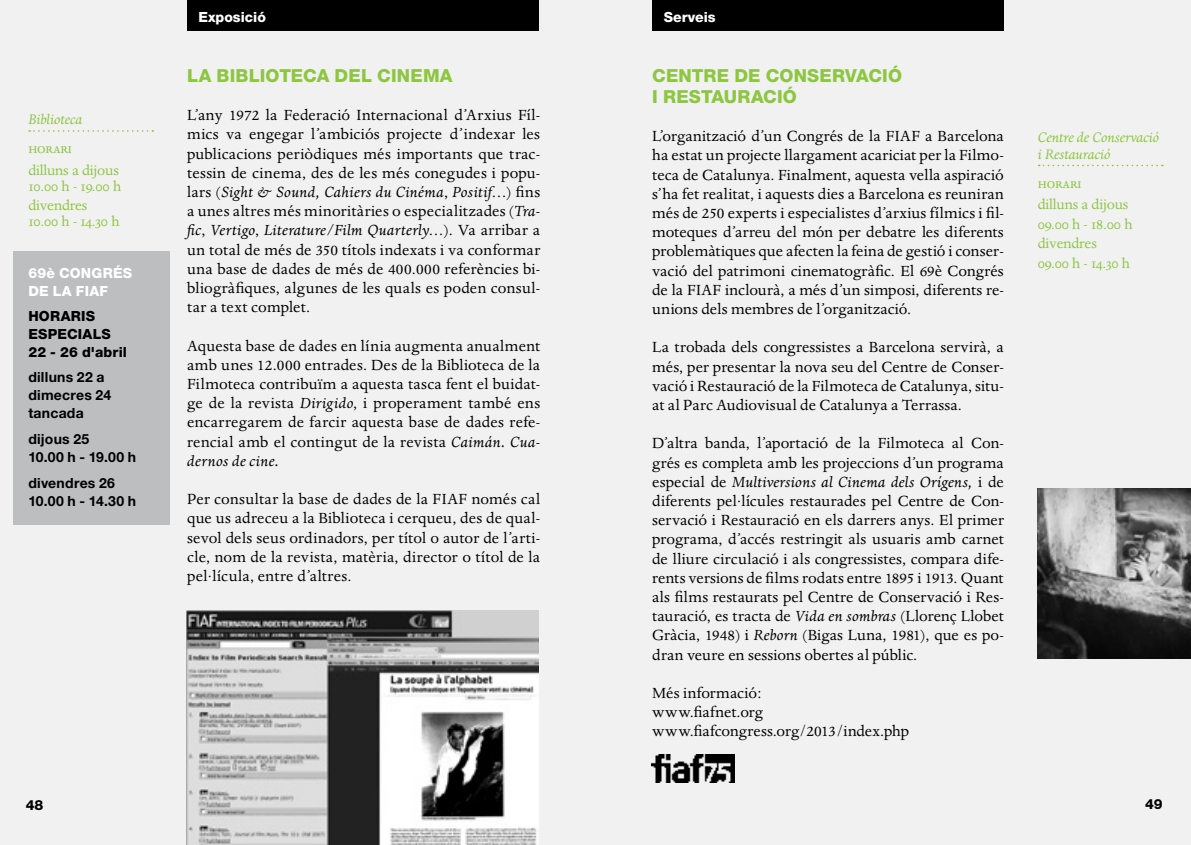
<style>
.page{position:relative;width:1191px;height:845px;background:#f1f1f2}
.page>*{position:absolute;margin:0;border:0;box-sizing:border-box;transform-origin:0 0}
.t1{font:800 18px/21px "Helvetica Neue LT";letter-spacing:.01em;color:#8dc63f}
.t2{font:17px/19.2px "Dante";letter-spacing:.005em;color:#000;text-align:justify}
.t3{font:16px "Dante MT Regular Expert";letter-spacing:-.01em;color:#8dc63f}
.t4{font:16px "Dante";letter-spacing:-.01em;color:#8dc63f}
.t5{font:italic 16px/17.2px "Dante";letter-spacing:-.01em;color:#8dc63f}
.t6{font:16px "Dante Expert";letter-spacing:-.01em;color:#8dc63f}
.t7{font:700 14px/18px "Helvetica Neue LT";letter-spacing:.02em;color:#000}
.t8{font:800 14px/18px "Helvetica Neue LT";letter-spacing:.015em;color:#fff}
.t9{font:800 14px/18px "Helvetica Neue LT";letter-spacing:.015em;color:#000}
.s1{font-family:"Dante"}
.s2{font-style:italic}
</style>
<div class="page">
<div style="left:652px;top:0;width:352px;height:30px;background:#000"></div>
<svg style="left:1038px;top:165px;width:124px;height:1px"></svg>
<div style="left:187px;top:0;width:352px;height:30px;background:#000"></div>
<svg style="left:29px;top:130px;width:124px;height:2px"></svg>
<img style="left:1037px;top:489px;width:154px;height:169px">
<img style="left:652px;top:755px;width:82px;height:27px">
<img style="left:187px;top:611px;width:352px;height:234px">
<div style="left:13px;top:251px;width:157px;height:274px;background:#bcbec0"></div>
<p class="t5" style="left:28px;top:112px;width:56px">Biblioteca</p>
<p class="t6" style="left:28px;top:142px;width:45px">horari</p>
<p class="t4" style="left:28px;top:161px;width:92px">dilluns a dijous</p>
<p class="t3" style="left:28px;top:180px;width:94px">10.00 <span class="s1">h -</span> 19.00 <span class="s1">h</span></p>
<p class="t4" style="left:28px;top:197px;width:61px">divendres</p>
<p class="t3" style="left:28px;top:215px;width:93px">10.00 <span class="s1">h -</span> 14.30 <span class="s1">h</span></p>
<p class="t8" style="left:28px;top:264px;width:105px">69È CONGRÉS<br>DE LA FIAF</p>
<p class="t9" style="left:28px;top:307px;width:68px">HORARIS<br>ESPE</p>
<p class="t9" style="left:28px;top:325px;width:100px;text-indent:39px">CIALS<br>22 - 26 D'ABRIL</p>
<p class="t7" style="left:28px;top:368px;width:85px">dilluns 22 a dimecres 24 tancada</p>
<p class="t7" style="left:28px;top:429px;width:109px">dijous 25<br>10.00 h - 19.00 h</p>
<p class="t7" style="left:28px;top:473px;width:109px">divendres 26<br>10.00 h - 14.30 h</p>
<p class="t8" style="left:198px;top:8px;width:69px">EXPOSICIÓ</p>
<p class="t1" style="left:187px;top:65px;width:252px">LA BIBLIOTECA DEL CINEMA</p>
<p class="t2" style="left:187px;top:106px;width:354px">L’any 1972 la Federació Internacional d’Arxius Fíl&shy;mics va engegar l’ambiciós projecte d’indexar les publicacions periòdiques més importants que trac&shy;tessin de cinema, des de les més conegudes i popu&shy;lars (<span class="s2">Sight &amp; Sound, Cahiers du Cinéma</span>, <span class="s2">Positif</span>…) fins a unes altres més minoritàries o especialitzades (<span class="s2">Tra&shy;fic</span>, <span class="s2">Vertigo</span>, <span class="s2">Literature/Film Quarterly</span>…). Va arribar a un total de més de 350 títols indexats i va conformar una base de dades de més de 400.000 referències bi&shy;bliogràfiques, algunes de les quals es poden consul&shy;tar a text complet.</p>
<p class="t2" style="left:187px;top:336px;width:354px">Aquesta base de dades en línia augmenta anualment amb unes 12.000 entrades. Des de la Biblioteca de la Filmoteca contribuïm a aquesta tasca fent el buidat&shy;ge de la revista <span class="s2">Dirigido</span>, i properament també ens encarregarem de farcir aquesta base de dades refe&shy;rencial amb el contingut de la revista <span class="s2">Caimán. Cua&shy;dernos de cine.</span></p>
<p class="t2" style="left:187px;top:490px;width:354px">Per consultar la base de dades de la FIAF només cal que us adreceu a la Biblioteca i cerqueu, des de qual&shy;sevol dels seus ordinadors, per títol o autor de l’arti&shy;cle, nom de la revista, matèria, director o títol de la pel·lícula, entre d’altres.</p>
<p class="t8" style="left:664px;top:8px;width:53px">SERVEIS</p>
<p class="t1" style="left:652px;top:65px;width:217px">CENTRE DE CONSERVACIÓ<br>I RESTAURACIÓ</p>
<p class="t2" style="left:652px;top:127px;width:353px">L’organització d’un Congrés de la FIAF a Barcelona ha estat un projecte llargament acariciat per la Filmo&shy;teca de Catalunya. Finalment, aquesta vella aspiració s’ha fet realitat, i aquests dies a Barcelona es reuniran més de 250 experts i especialistes d’arxius fílmics i fil&shy;moteques d’arreu del món per debatre les diferents problemàtiques que afecten la feina de gestió i conser&shy;vació del patrimoni cinematogràfic. El 69è Congrés de la FIAF inclourà, a més d’un simposi, diferents re&shy;unions dels membres de l’organització.</p>
<p class="t2" style="left:652px;top:338px;width:353px">La trobada dels congressistes a Barcelona servirà, a més, per presentar la nova seu del Centre de Conser&shy;vació i Restauració de la Filmoteca de Catalunya, situ&shy;at al Parc Audiovisual de Catalunya a Terrassa.</p>
<p class="t2" style="left:652px;top:434px;width:353px">D’altra banda, l’aportació de la Filmoteca al Con&shy;grés es completa amb les projeccions d’un programa especial de <span class="s2">Multiversions al Cinema dels Orígens,</span> i de diferents pel·lícules restaurades pel Centre de Con&shy;servació i Restauració en els darrers anys. El primer programa, d’accés restringit als usuaris amb carnet de lliure circulació i als congressistes, compara dife&shy;rents versions de films rodats entre 1895 i 1913. Quant als films restaurats pel Centre de Conservació i Res&shy;tauració, es tracta de <span class="s2">Vida en sombras</span> (Llorenç Llobet Gràcia, 1948) i <span class="s2">Reborn</span> (Bigas Luna, 1981), que es po&shy;dran veure en sessions obertes al públic.</p>
<p class="t2" style="left:652px;top:684px;width:258px;text-align:left">Més informació:<br>www.fiafnet.org www.fiafcongress.org/2013/index.php</p>
<p class="t5" style="left:1037px;top:129px;width:123px">Centre de Conservació i Restauració</p>
<p class="t6" style="left:1037px;top:177px;width:45px">horari</p>
<p class="t4" style="left:1037px;top:196px;width:92px">dilluns a dijous</p>
<p class="t3" style="left:1037px;top:218px;width:96px">09.00 <span class="s1">h -</span> 18.00 <span class="s1">h</span></p>
<p class="t4" style="left:1037px;top:235px;width:61px">divendres</p>
<p class="t3" style="left:1037px;top:257px;width:94px">09.00 <span class="s1">h -</span> 14.30 <span class="s1">h</span></p>
<p class="t9" style="left:26px;top:796px;width:19px">48</p>
<p class="t9" style="left:1145px;top:795px;width:19px">49</p>
</div>
